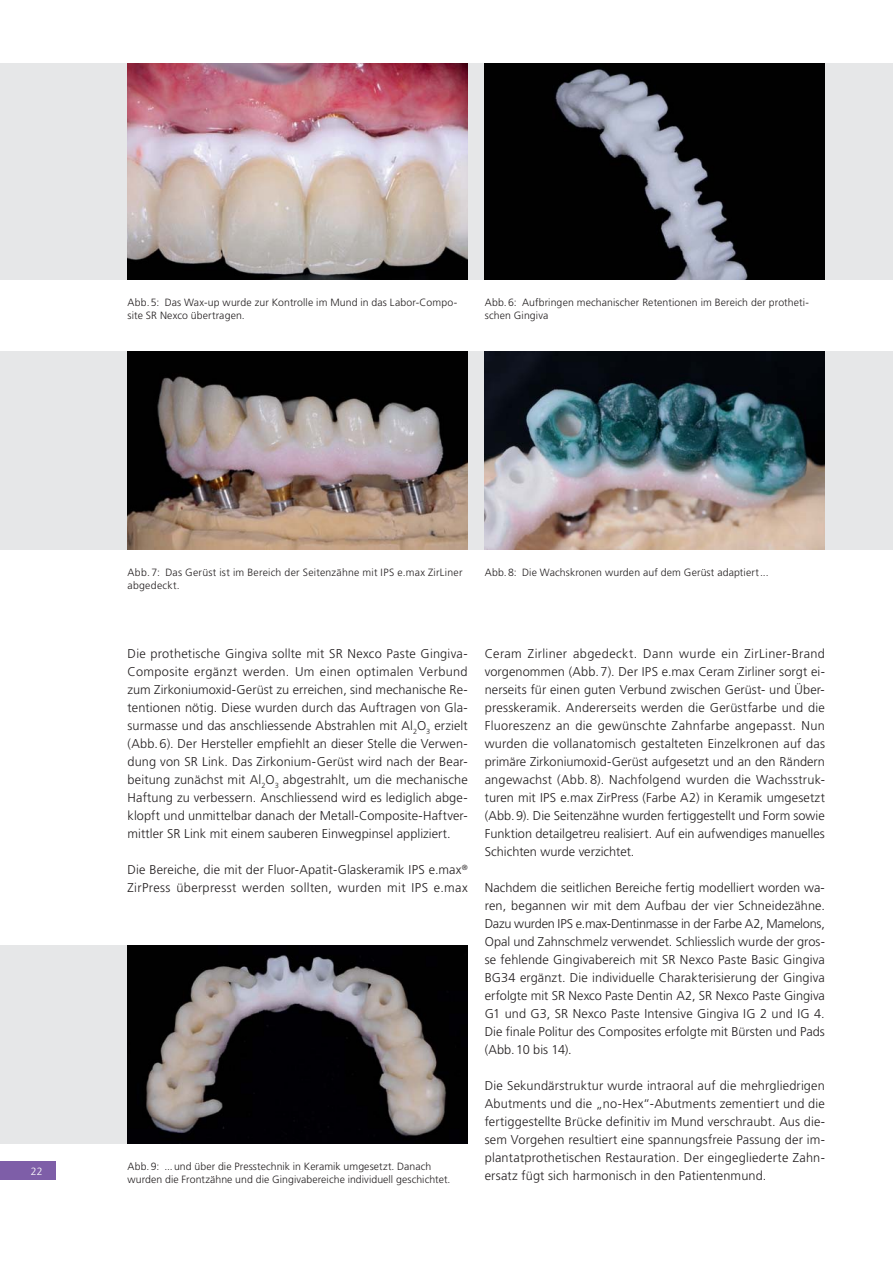
<style>
.page{position:relative;width:893px;height:1263px;background:#fff}
.page>*{position:absolute;margin:0;border:0;box-sizing:border-box;transform-origin:0 0}
.t1{font:300 12.75px/18px "Frutiger LT Std";letter-spacing:.005em;color:#231f20;text-align:justify}
.t2{font:300 10.5px/13.5px "Frutiger LT Std";letter-spacing:.01em;color:#231f20}
.t3{font:300 10.5px "Frutiger LT Std";color:#fff}
</style>
<div class="page">
<div style="left:0;top:64px;width:893px;height:216px;background:#e6e7e8"></div>
<div style="left:0;top:352px;width:893px;height:198px;background:#e6e7e8"></div>
<div style="left:0;top:946px;width:468px;height:198px;background:#e6e7e8"></div>
<img style="left:128px;top:64px;width:340px;height:216px">
<img style="left:485px;top:64px;width:340px;height:216px">
<img style="left:128px;top:352px;width:340px;height:198px">
<img style="left:485px;top:352px;width:340px;height:198px">
<img style="left:128px;top:946px;width:340px;height:198px">
<div style="left:0;top:1162px;width:55px;height:18px;background:#7e5ea8"></div>
<p class="t2" style="left:128px;top:296px;width:331px">Abb. 5: Das Wax-up wurde zur Kontrolle im Mund in das Labor-Compo&shy;site SR Nexco übertragen.</p>
<p class="t2" style="left:485px;top:296px;width:326px">Abb. 6: Aufbringen mechanischer Retentionen im Bereich der protheti&shy;schen Gingiva</p>
<p class="t3" style="left:31px;top:1166px;width:13px">22</p>
<p class="t2" style="left:128px;top:566px;width:336px">Abb. 7: Das Gerüst ist im Bereich der Seitenzähne mit IPS e.max ZirLiner abgedeckt.</p>
<p class="t2" style="left:485px;top:566px;width:285px">Abb. 8: Die Wachskronen wurden auf dem Gerüst adaptiert ...</p>
<p class="t1" style="left:128px;top:645px;width:342px">Die prothetische Gingiva sollte mit SR Nexco Paste Gingiva-Composite ergänzt werden. Um einen optimalen Verbund zum Zirkoniumoxid-Gerüst zu erreichen, sind mechanische Re&shy;tentionen nötig. Diese wurden durch das Auftragen von Gla&shy;surmasse und das anschliessende Abstrahlen mit Al<sub>2</sub>O<sub>3</sub> erzielt (Abb. 6). Der Hersteller empfiehlt an dieser Stelle die Verwen&shy;dung von SR Link. Das Zirkonium-Gerüst wird nach der Bear&shy;beitung zunächst mit Al<sub>2</sub>O<sub>3</sub> abgestrahlt, um die mechanische Haftung zu verbessern. Anschliessend wird es lediglich abge&shy;klopft und unmittelbar danach der Metall-Composite-Haftver&shy;mittler SR Link mit einem sauberen Einwegpinsel appliziert.</p>
<p class="t1" style="left:128px;top:861px;width:342px">Die Bereiche, die mit der Fluor-Apatit-Glaskeramik IPS e.max<sup>®<br></sup>ZirPress überpresst werden sollten, wurden mit IPS e.max</p>
<p class="t2" style="left:128px;top:1160px;width:324px">Abb. 9: ... und über die Presstechnik in Keramik umgesetzt. Danach wurden die Frontzähne und die Gingivabereiche individuell geschichtet.</p>
<p class="t1" style="left:485px;top:645px;width:342px">Ceram Zirliner abgedeckt. Dann wurde ein ZirLiner-Brand vorgenommen (Abb. 7). Der IPS e.max Ceram Zirliner sorgt ei&shy;nerseits für einen guten Verbund zwischen Gerüst- und Über&shy;presskeramik. Andererseits werden die Gerüstfarbe und die Fluoreszenz an die gewünschte Zahnfarbe angepasst. Nun wurden die vollanatomisch gestalteten Einzelkronen auf das primäre Zirkoniumoxid-Gerüst aufgesetzt und an den Rändern angewachst (Abb. 8). Nachfolgend wurden die Wachsstruk&shy;turen mit IPS e. max ZirPress (Farbe A2) in Keramik umgesetzt (Abb. 9). Die Seitenzähne wurden fertiggestellt und Form sowie Funktion detailgetreu realisiert. Auf ein aufwendiges manuelles Schichten wurde verzichtet.</p>
<p class="t1" style="left:485px;top:879px;width:342px">Nachdem die seitlichen Bereiche fertig modelliert worden wa&shy;ren, begannen wir mit dem Aufbau der vier Schneidezähne.<br>Dazu wurden IPS e.max-Dentinmasse in der Farbe A2, Mamelons, Opal und Zahnschmelz verwendet. Schliesslich wurde der gros&shy;se fehlende Gingivabereich mit SR Nexco Paste Basic Gingiva BG34 ergänzt. Die individuelle Charakterisierung der Gingiva erfolgte mit SR Nexco Paste Dentin A2, SR Nexco Paste Gingiva G1 und G3, SR Nexco Paste Intensive Gingiva IG 2 und IG 4.<br>Die finale Politur des Composites erfolgte mit Bürsten und Pads (Abb. 10 bis 14).</p>
<p class="t1" style="left:485px;top:1077px;width:342px">Die Sekundärstruktur wurde intraoral auf die mehrgliedrigen Abutments und die „no-Hex“-Abutments zementiert und die fertiggestellte Brücke definitiv im Mund verschraubt. Aus die&shy;sem Vorgehen resultiert eine spannungsfreie Passung der im&shy;plantatprothetischen Restauration. Der eingegliederte Zahn&shy;ersatz fügt sich harmonisch in den Patientenmund.</p>
</div>
